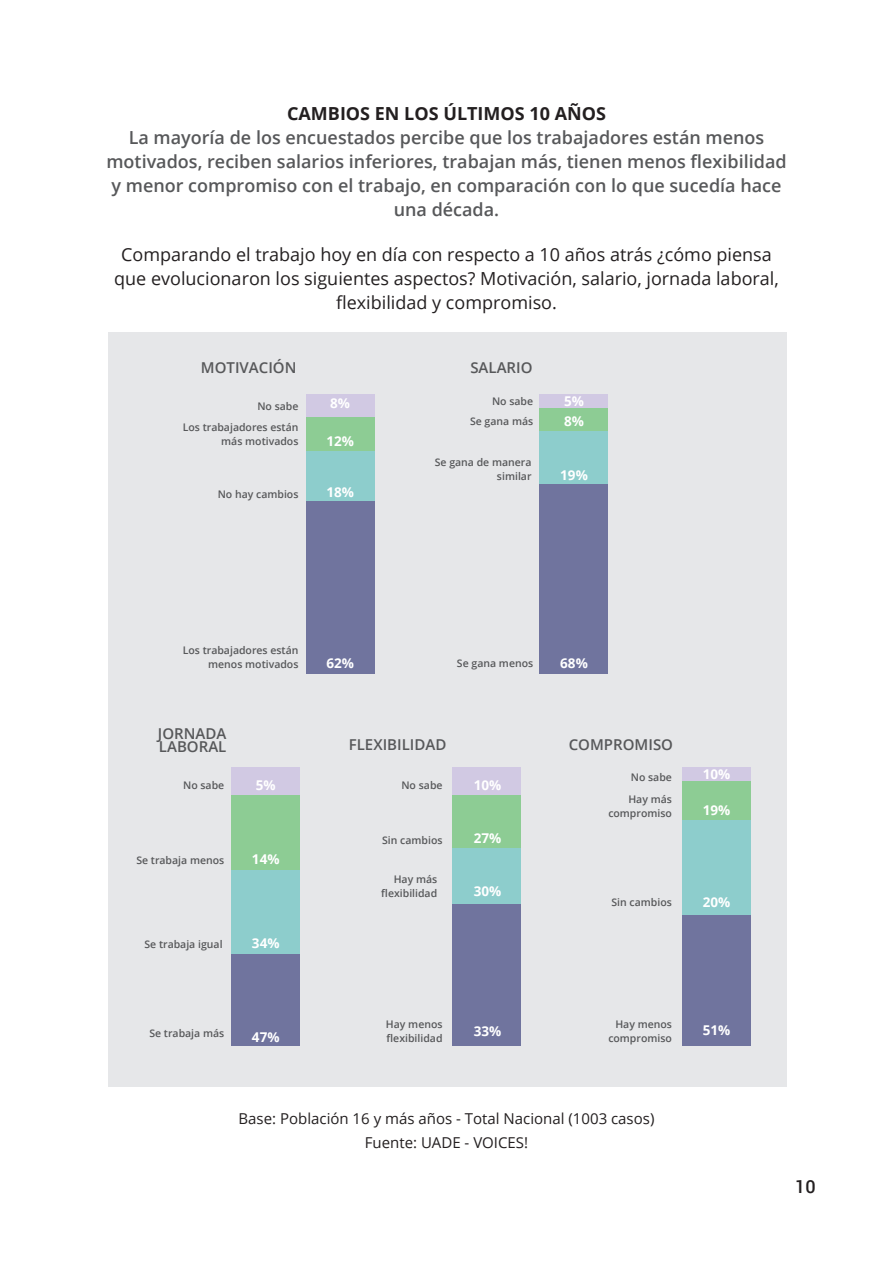
<style>
.page{position:relative;width:893px;height:1263px;background:#fff}
.page>*{position:absolute;margin:0;border:0;box-sizing:border-box;transform-origin:0 0}
.OPINIÓN{font:600 18px/24px "Open Sans";color:#57585a;text-align:center}
.PREGUNTA{font:18px/24px "Open Sans";color:#231f20;text-align:center}
.TIT3{font:700 18px "Open Sans";color:#231f20}
.t1{font:500 18px "Roboto";color:#231f20}
.BASE_GRAF{font:15px/24px "Open Sans";color:#231f20;text-align:center}
.t2{font:600 15px/13.5px "Open Sans";color:#57585a}
.t3{font:700 13.5px "Open Sans";color:#fff}
.t4{font:600 10.5px/13.5px "Open Sans";color:#57585a;text-align:right}
</style>
<div class="page">
<div style="left:108px;top:332px;width:679px;height:754px;background:#e6e7e9"></div>
<div style="left:306px;top:500px;width:69px;height:174px;background:#70749e"></div>
<div style="left:306px;top:450px;width:69px;height:51px;background:#8dcdcc"></div>
<div style="left:306px;top:417px;width:69px;height:33px;background:#8dcc94"></div>
<div style="left:306px;top:394px;width:69px;height:23px;background:#d1c9e3"></div>
<div style="left:540px;top:484px;width:68px;height:190px;background:#70749e"></div>
<div style="left:540px;top:431px;width:68px;height:53px;background:#8dcdcc"></div>
<div style="left:540px;top:408px;width:68px;height:23px;background:#8dcc94"></div>
<div style="left:540px;top:394px;width:68px;height:14px;background:#d1c9e3"></div>
<div style="left:231px;top:954px;width:69px;height:92px;background:#70749e"></div>
<div style="left:231px;top:870px;width:69px;height:84px;background:#8dcdcc"></div>
<div style="left:231px;top:795px;width:69px;height:75px;background:#8dcc94"></div>
<div style="left:231px;top:767px;width:69px;height:28px;background:#d1c9e3"></div>
<div style="left:453px;top:903px;width:68px;height:143px;background:#70749e"></div>
<div style="left:453px;top:848px;width:68px;height:56px;background:#8dcdcc"></div>
<div style="left:453px;top:795px;width:68px;height:53px;background:#8dcc94"></div>
<div style="left:453px;top:767px;width:68px;height:28px;background:#d1c9e3"></div>
<div style="left:682px;top:915px;width:68px;height:131px;background:#70749e"></div>
<div style="left:682px;top:819px;width:68px;height:95px;background:#8dcdcc"></div>
<div style="left:682px;top:781px;width:68px;height:39px;background:#8dcc94"></div>
<div style="left:682px;top:767px;width:68px;height:14px;background:#d1c9e3"></div>
<p class="TIT3" style="left:287px;top:101px;width:320px">CAMBIOS EN LOS ÚLTIMOS 10 AÑOS</p>
<p class="OPINIÓN" style="left:106px;top:125px;width:682px">La mayoría de los encuestados percibe que los trabajadores están menos motivados, reciben salarios inferiores, trabajan más, tienen menos flexibilidad y menor compromiso con el trabajo, en comparación con lo que sucedía hace una década.</p>
<p class="PREGUNTA" style="left:114px;top:242px;width:666px">Comparando el trabajo hoy en día con respecto a 10 años atrás ¿cómo piensa que evolucionaron los siguientes aspectos? Motivación, salario, jornada laboral, flexibilidad y compromiso.</p>
<p class="t2" style="left:201px;top:360px;width:97px">MOTIVACIÓN</p>
<p class="t2" style="left:470px;top:360px;width:64px">SALARIO</p>
<p class="t4" style="left:257px;top:399px;width:43px">No sabe</p>
<p class="t3" style="left:330px;top:394px;width:21px">8%</p>
<p class="t3" style="left:564px;top:392px;width:21px">5%</p>
<p class="t4" style="left:492px;top:394px;width:43px">No sabe</p>
<p class="t4" style="left:183px;top:421px;width:117px">Los trabajadores están más motivados</p>
<p class="t3" style="left:326px;top:432px;width:29px">12%</p>
<p class="t4" style="left:470px;top:415px;width:65px">Se gana más</p>
<p class="t3" style="left:564px;top:412px;width:21px">8%</p>
<p class="t4" style="left:435px;top:456px;width:98px">Se gana de manera similar</p>
<p class="t3" style="left:560px;top:465px;width:29px">19%</p>
<p class="t4" style="left:218px;top:487px;width:82px">No hay cambios</p>
<p class="t3" style="left:326px;top:482px;width:29px">18%</p>
<p class="t4" style="left:183px;top:643px;width:117px">Los trabajadores están menos motivados</p>
<p class="t2" style="left:158px;top:726px;width:70px">JORNADA<br>LABORAL</p>
<p class="t4" style="left:183px;top:778px;width:43px">No sabe</p>
<p class="t4" style="left:136px;top:853px;width:89px">Se trabaja menos</p>
<p class="t3" style="left:256px;top:776px;width:21px">5%</p>
<p class="t3" style="left:252px;top:850px;width:29px">14%</p>
<p class="t4" style="left:144px;top:937px;width:80px">Se trabaja igual</p>
<p class="t3" style="left:252px;top:934px;width:29px">34%</p>
<p class="t4" style="left:149px;top:1026px;width:76px">Se trabaja más</p>
<p class="t3" style="left:252px;top:1027px;width:29px">47%</p>
<p class="t3" style="left:326px;top:653px;width:29px">62%</p>
<p class="t3" style="left:560px;top:653px;width:29px">68%</p>
<p class="t4" style="left:457px;top:656px;width:78px">Se gana menos</p>
<p class="t2" style="left:349px;top:738px;width:99px">FLEXIBILIDAD</p>
<p class="t2" style="left:569px;top:738px;width:106px">COMPROMISO</p>
<p class="t4" style="left:401px;top:778px;width:43px">No sabe</p>
<p class="t3" style="left:474px;top:776px;width:29px">10%</p>
<p class="t4" style="left:631px;top:770px;width:43px">No sabe</p>
<p class="t4" style="left:608px;top:792px;width:65px">Hay más compromiso</p>
<p class="t4" style="left:382px;top:833px;width:62px">Sin cambios</p>
<p class="t4" style="left:381px;top:872px;width:58px">Hay más flexibilidad</p>
<p class="t3" style="left:474px;top:828px;width:29px">27%</p>
<p class="t3" style="left:474px;top:882px;width:29px">30%</p>
<p class="t4" style="left:611px;top:895px;width:62px">Sin cambios</p>
<p class="t4" style="left:386px;top:1017px;width:58px;text-align:left">Hay menos flexibilidad</p>
<p class="t3" style="left:474px;top:1021px;width:29px">33%</p>
<p class="t4" style="left:608px;top:1017px;width:65px">Hay menos compromiso</p>
<p class="BASE_GRAF" style="left:239px;top:1106px;width:417px">Base: Población 16 y más años - Total Nacional (1003 casos)<br>Fuente: UADE - VOICES!</p>
<p class="t3" style="left:703px;top:764px;width:29px">10%</p>
<p class="t3" style="left:703px;top:801px;width:29px">19%</p>
<p class="t3" style="left:703px;top:892px;width:29px">20%</p>
<p class="t3" style="left:703px;top:1021px;width:29px">51%</p>
<h1 class="t1" style="left:795px;top:1173px;width:22px">10</h1>
</div>
